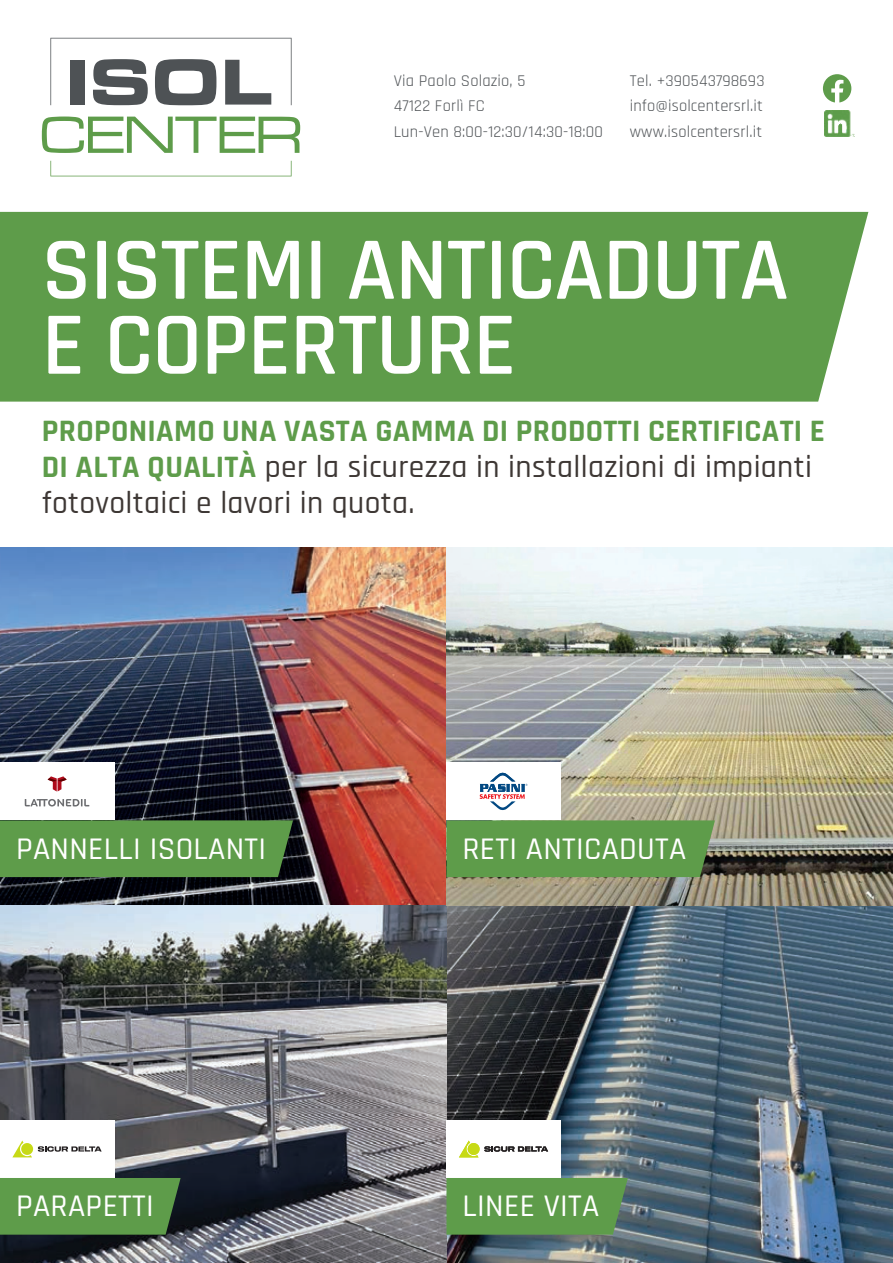
<style>
.page{position:relative;width:893px;height:1263px;background:#fff}
.page>*{position:absolute;margin:0;border:0;box-sizing:border-box;transform-origin:0 0}
.t1{font:600 90px/75px "Rajdhani";letter-spacing:-.01em;color:#fff}
.t2{font:500 31.8px "Rajdhani";letter-spacing:.01em;color:#fff}
.t3{font:500 31.5px/36px "Rajdhani";letter-spacing:.01em;color:#3e3835}
.t4{font:16.5px/25.5px "Rajdhani";letter-spacing:.01em;color:#4e5255}
.s1{font-weight:700;color:#5e9c4a}
</style>
<div class="page">
<img style="left:0;top:548px;width:893px;height:715px">
<div style="left:0;top:762px;width:114px;height:58px;background:#fff"></div>
<svg style="left:48px;top:776px;width:19px;height:15px"></svg>
<svg style="left:25px;top:799px;width:64px;height:7px"></svg>
<div style="left:0;top:820px;width:293px;height:57px;background:#5e9c4a"></div>
<div style="left:446px;top:1120px;width:115px;height:58px;background:#fff"></div>
<div style="left:446px;top:1178px;width:182px;height:56px;background:#5e9c4a"></div>
<div style="left:0;top:1120px;width:114px;height:58px;background:#fff"></div>
<div style="left:0;top:1178px;width:181px;height:56px;background:#5e9c4a"></div>
<div style="left:446px;top:762px;width:115px;height:58px;background:#fff"></div>
<div style="left:446px;top:820px;width:269px;height:57px;background:#5e9c4a"></div>
<div style="left:0;top:212px;width:868px;height:190px;background:#5e9c4a"></div>
<svg style="left:42px;top:117px;width:258px;height:36px"></svg>
<svg style="left:50px;top:38px;width:242px;height:67px"></svg>
<svg style="left:50px;top:161px;width:242px;height:15px"></svg>
<svg style="left:823px;top:74px;width:28px;height:28px"></svg>
<img style="left:824px;top:111px;width:31px;height:26px">
<svg style="left:480px;top:773px;width:47px;height:37px"></svg>
<svg style="left:459px;top:1140px;width:89px;height:17px"></svg>
<svg style="left:12px;top:1140px;width:90px;height:17px"></svg>
<p class="t4" style="left:394px;top:68px;width:211px">Via Paolo Solazio, 5<br>47122 Forlì FC<br>Lun-Ven 8:00-12:30/14:30-18:00</p>
<p class="t4" style="left:630px;top:68px;width:136px;text-align:justify">Tel. +390543798693 info@isolcentersrl.it www.isolcentersrl.it</p>
<h1 class="t1" style="left:42px;top:235px;width:748px">SISTEMI ANTICADUTA<br>E COPERTURE</h1>
<p class="t3" style="left:42px;top:414px;width:785px"><span class="s1">PROPONIAMO UNA VASTA GAMMA DI PRODOTTI CERTIFICATI E<br>DI ALTA QUALITÀ</span> per la sicurezza in installazioni di impianti fotovoltaici e lavori in quota.</p>
<p class="t2" style="left:16px;top:830px;width:252px">PANNELLI ISOLANTI</p>
<p class="t2" style="left:463px;top:830px;width:225px">RETI ANTICADUTA</p>
<p class="t2" style="left:16px;top:1187px;width:139px">PARAPETTI</p>
<p class="t2" style="left:463px;top:1187px;width:138px">LINEE VITA</p>
</div>
